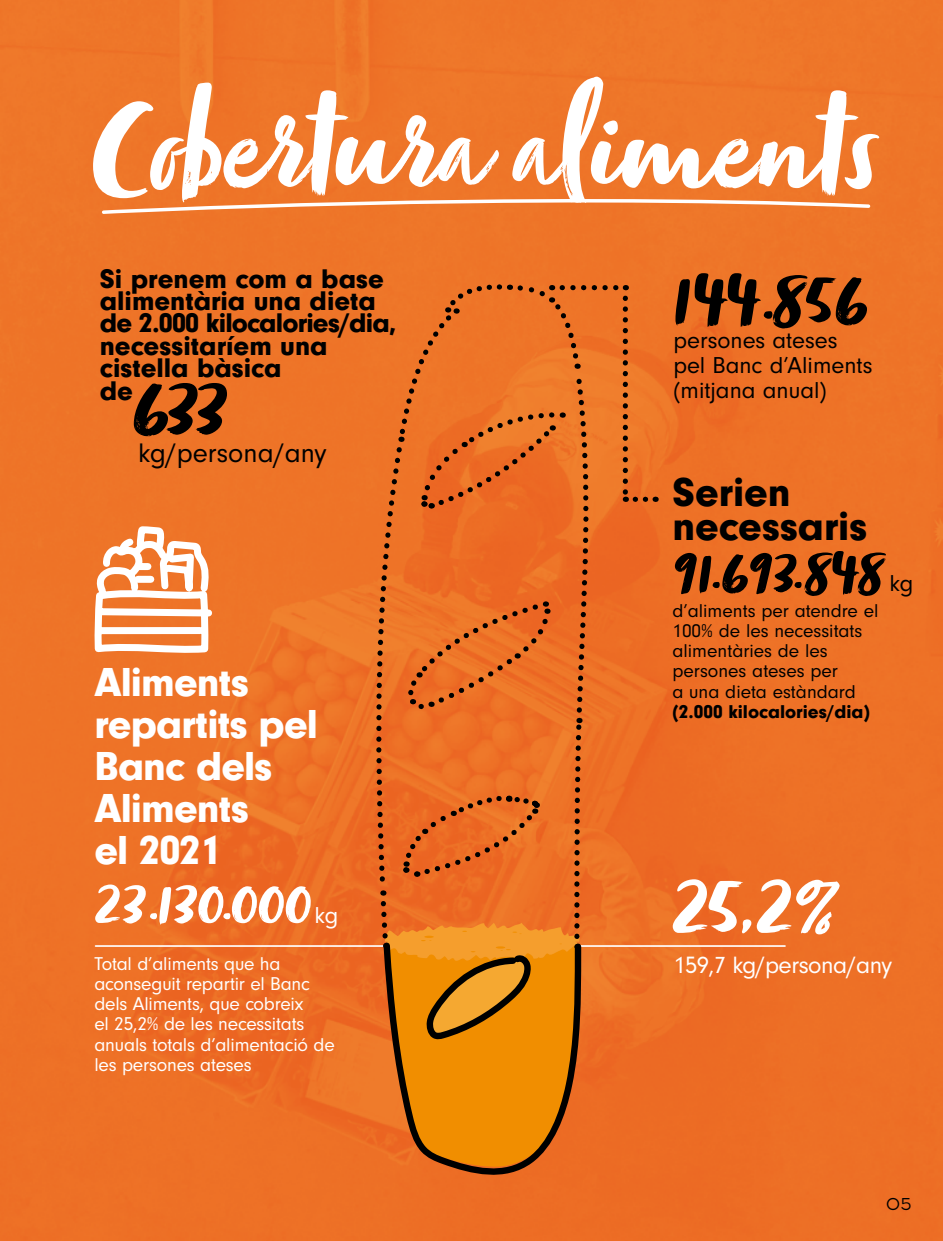
<style>
.page{position:relative;width:943px;height:1241px;background:#fff}
.page>*{position:absolute;margin:0;border:0;box-sizing:border-box;transform-origin:0 0}
.t1{font:145.6px "Zooja Pro";color:#fff}
.t2{font:95.02px "Zooja Pro";color:#fff}
.t3{font:91.7px "Zooja Pro";color:#000}
.t4{font:83.65px "Zooja Pro";color:#000}
.t5{font:68.08px "Zooja Pro";color:#fff}
.t6{font:68.08px "Zooja Pro";color:#000}
.t7{font:900 42px/42px "Neuzeit Gro";letter-spacing:-.02em;color:#fff}
.t8{font:900 42px/33.6px "Neuzeit Gro";color:#000}
.t9{font:900 28px/22.4px "Neuzeit Gro";color:#000}
.t10{font:27.82px "Neuzeit Gro";color:#000}
.t11{font:24.5px "Neuzeit Gro";letter-spacing:-.02em;color:#fff}
.t12{font:23.8px/25px "Neuzeit Gro";color:#000}
.t13{font:23.8px "Neuzeit Gro";color:#fff}
.t14{font:19.25px/20.3px "Neuzeit Gro";letter-spacing:-.01em;color:#fff}
.t15{font:19.25px/20.3px "Neuzeit Gro";color:#000}
.t16{font:900 19.25px "Neuzeit Gro";color:#000}
.t17{font:17.5px "Acrom";color:#000}
</style>
<div class="page">
<img style="left:1px;top:0;width:942px;height:1240px">
<hr style="left:0;top:0;width:1px;height:1240px;background:#bfad99">
<hr style="left:577px;top:945px;width:208px;height:1px;background:#fff">
<hr style="left:96px;top:945px;width:288px;height:1px;background:#fff">
<svg style="left:635px;top:496px;width:21px;height:6px"></svg>
<svg style="left:100px;top:191px;width:772px;height:25px;background:#f08846"></svg>
<svg style="left:91px;top:437px;width:125px;height:219px"></svg>
<div style="left:138px;top:575px;width:13px;height:7px;background:#fff"></div>
<svg style="left:375px;top:282px;width:253px;height:885px;background:#e66e25"></svg>
<svg style="left:380px;top:938px;width:205px;height:241px;background:#d67b0d"></svg>
<h1 class="t1" style="left:91px;top:61px;width:786px">Cobertura aliments</h1>
<h3 class="t9" style="left:100px;top:267px;width:298px">Si prenem com a base alimentària una dieta de 2.000 kilocalories/dia, necessitaríem una cistella bàsica<br>de</h3>
<h3 class="t3" style="left:130px;top:351px;width:98px">633</h3>
<h3 class="t10" style="left:138px;top:438px;width:190px">kg/persona/any</h3>
<h3 class="t7" style="left:94px;top:661px;width:225px">Aliments repartits pel<br>Banc dels<br>Aliments<br>el 2021</h3>
<h3 class="t5" style="left:95px;top:861px;width:218px">23.130.000</h3>
<p class="t13" style="left:315px;top:901px;width:25px">kg</p>
<p class="t14" style="left:94px;top:953px;width:242px">Total d’aliments que ha aconseguit repartir el Banc dels Aliments, que cobreix<br>el 25,2% de les necessitats anuals totals d’alimentació de les persones ateses</p>
<h3 class="t4" style="left:672px;top:247px;width:196px">144.856</h3>
<p class="t12" style="left:673px;top:328px;width:201px">persones ateses pel Banc d’Aliments (mitjana anual)</p>
<h3 class="t8" style="left:672px;top:475px;width:196px">Serien necessaris</h3>
<h3 class="t6" style="left:672px;top:530px;width:212px">91.693.848</h3>
<p class="t12" style="left:889px;top:571px;width:25px">kg</p>
<p class="t15" style="left:672px;top:600px;width:207px">d’aliments per atendre el<br>100% de les necessitats alimentàries de les persones ateses per<br>a una dieta estàndard</p>
<p class="t16" style="left:672px;top:700px;width:199px">(2.000 kilocalories/dia)</p>
<h2 class="t2" style="left:672px;top:846px;width:169px">25,2%</h2>
<p class="t11" style="left:673px;top:951px;width:220px">159,7 kg/persona/any</p>
<p class="t17" style="left:885px;top:1192px;width:27px">05</p>
</div>
